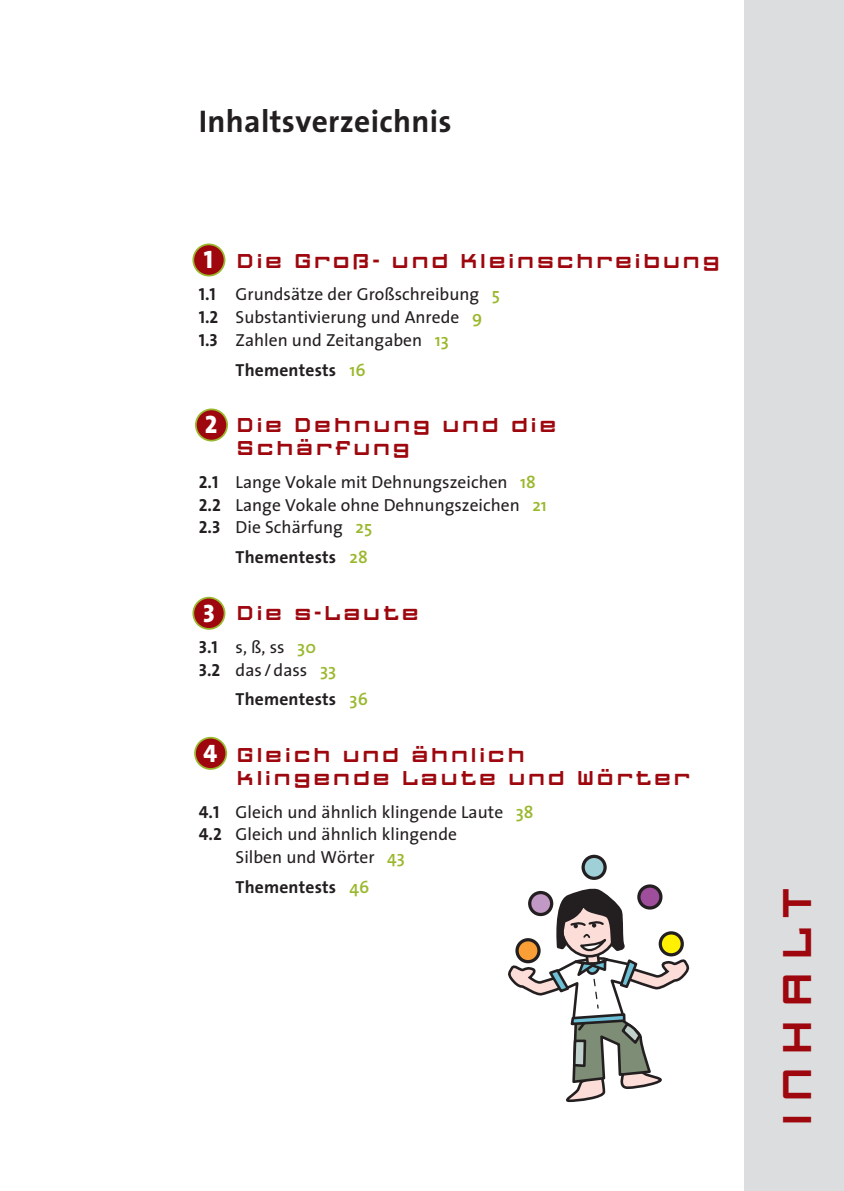
<style>
.page{position:relative;width:844px;height:1191px;background:#fff}
.page>*{position:absolute;margin:0;border:0;box-sizing:border-box;transform-origin:0 0}
.t1{font:42px "FF Gothic One Two";letter-spacing:.19em;color:#9d070d}
.t2{font:700 31.5px "The Sans";letter-spacing:.01em;color:#231f20}
.t3{font:25.38px "The Sans Extra Bold Caps";color:#fff}
.t4{font:21px/22.8px "FF Gothic One Two";letter-spacing:.01em;color:#9d070d}
.t5{font:17.5px/22.8px "The Sans";color:#231f20}
.t6{font:700 17.5px "The Sans";letter-spacing:.01em;color:#231f20}
.s1{font-family:"The Sans Bold Caps"}
.s2{font-weight:600;color:#9ab82d}
</style>
<div class="page">
<div style="left:744px;top:0;width:99px;height:1191px;background:#dcdddf"></div>
<div style="left:193px;top:244px;width:31px;height:32px;background:#9d070d;border-radius:50%"></div>
<div style="left:192px;top:243px;width:33px;height:33px;border:2px solid #9ab82d;border-radius:50%"></div>
<div style="left:196px;top:409px;width:31px;height:31px;background:#9d070d;border-radius:50%"></div>
<div style="left:195px;top:408px;width:33px;height:33px;border:2px solid #9ab82d;border-radius:50%"></div>
<div style="left:193px;top:597px;width:31px;height:32px;background:#9d070d;border-radius:50%"></div>
<div style="left:192px;top:597px;width:33px;height:33px;border:2px solid #9ab82d;border-radius:50%"></div>
<svg style="left:583px;top:856px;width:22px;height:22px"></svg>
<div style="left:581px;top:854px;width:25px;height:26px;border:3px solid #231f20;border-radius:50%"></div>
<div style="left:637px;top:884px;width:25px;height:25px;border:3px solid #231f20;border-radius:50%"></div>
<svg style="left:508px;top:887px;width:181px;height:215px"></svg>
<div style="left:195px;top:737px;width:31px;height:32px;background:#9d070d;border-radius:50%"></div>
<div style="left:194px;top:737px;width:33px;height:33px;border:2px solid #9ab82d;border-radius:50%"></div>
<h2 class="t2" style="left:199px;top:95px;width:254px">Inhaltsverzeichnis</h2>
<h3 class="t3" style="left:204px;top:238px;width:11px">1</h3>
<p class="t4" style="left:235px;top:248px;width:486px">Die Groß- und Kleinschreibung</p>
<p class="t5" style="left:199px;top:282px;width:302px"><span class="s1">1.1</span> Grundsätze der Großschreibung <span class="s2">5<br></span><span class="s1">1.2</span> Substantivierung und Anrede <span class="s2">9<br></span><span class="s1">1.3</span> Zahlen und Zeitangaben <span class="s2">13</span></p>
<p class="t6" style="left:235px;top:355px;width:131px">Thementests <span class="s2">16</span></p>
<h3 class="t3" style="left:205px;top:403px;width:14px">2</h3>
<p class="t4" style="left:235px;top:413px;width:323px">Die Dehnung und die<br>Schärfung</p>
<p class="t5" style="left:199px;top:470px;width:349px"><span class="s1">2.1</span> Lange Vokale mit Dehnungszeichen <span class="s2">18<br></span><span class="s1">2.2</span> Lange Vokale ohne Dehnungszeichen <span class="s2">21<br></span><span class="s1">2.3</span> Die Schärfung <span class="s2">25</span></p>
<p class="t6" style="left:235px;top:542px;width:134px">Thementests <span class="s2">28</span></p>
<h3 class="t3" style="left:203px;top:592px;width:13px">3</h3>
<p class="t4" style="left:235px;top:601px;width:186px">Die s-Laute</p>
<p class="t5" style="left:199px;top:635px;width:139px"><span class="s1">3.1</span> s, ß, ss <span class="s2">30<br></span><span class="s1">3.2</span> das /dass <span class="s2">33</span></p>
<p class="t6" style="left:235px;top:684px;width:134px">Thementests <span class="s2">36</span></p>
<p class="t4" style="left:235px;top:743px;width:456px">Gleich und ähnlich<br>klingende Laute und Wörter</p>
<p class="t5" style="left:199px;top:800px;width:336px"><span class="s1">4.1</span> Gleich und ähnlich klingende Laute <span class="s2">38</span></p>
<p class="t5" style="left:199px;top:822px;width:259px"><span class="s1">4.2</span> Gleich und ähnlich klingende</p>
<p class="t5" style="left:235px;top:845px;width:171px">Silben und Wörter <span class="s2">43</span></p>
<p class="t6" style="left:235px;top:872px;width:135px">Thementests <span class="s2">46</span></p>
<h3 class="t3" style="left:203px;top:732px;width:16px">4</h3>
<h1 class="t1" style="left:774px;top:1128px;width:244px;rotate:-90deg">inhalt</h1>
</div>
